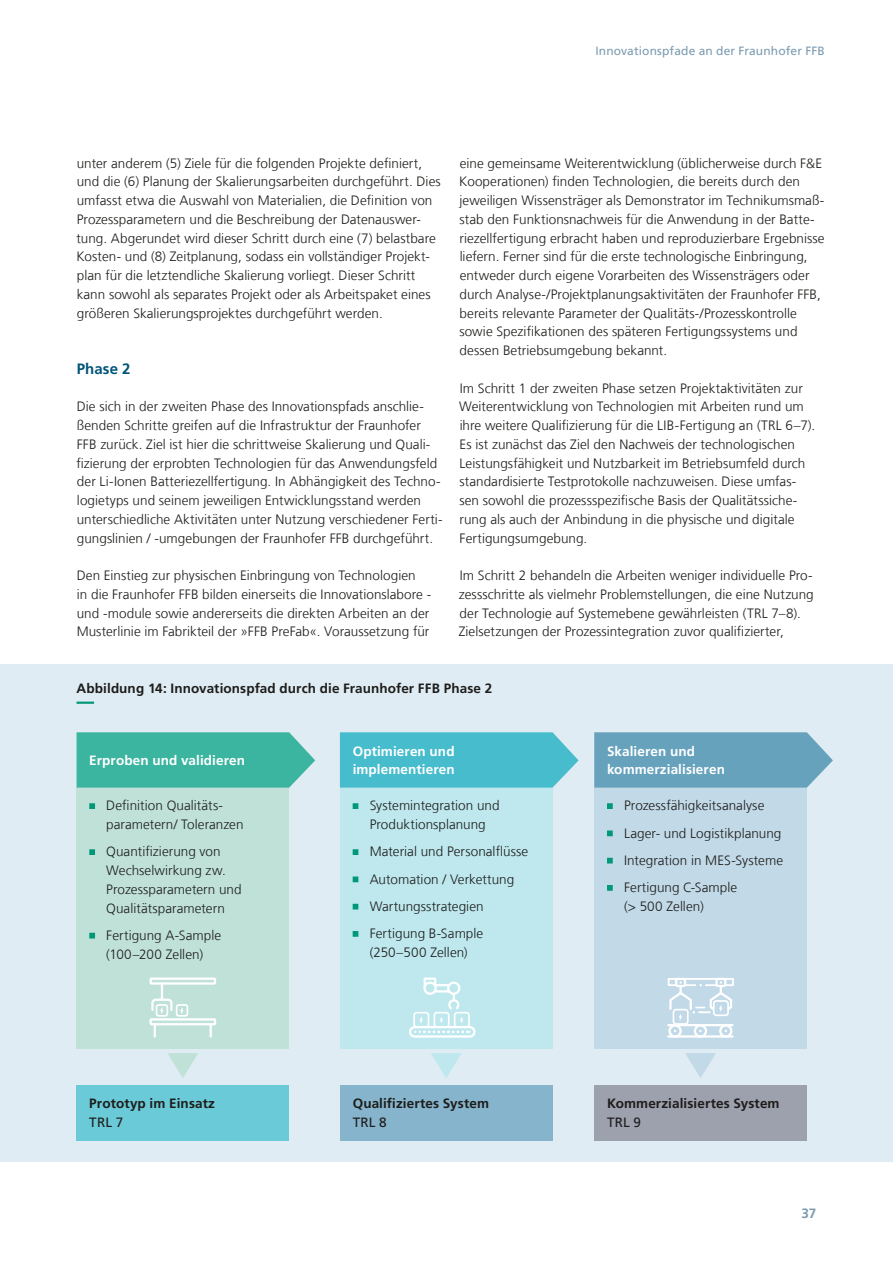
<style>
.page{position:relative;width:893px;height:1263px;background:#fff}
.page>*{position:absolute;margin:0;border:0;box-sizing:border-box;transform-origin:0 0}
.Zwischenueberschrift{font:700 15px "Frutiger LT Com";letter-spacing:.005em;color:#005478}
.Fliesstext_9_12_5_sc{font:300 13.5px/18.8px "Frutiger LT Com";letter-spacing:.005em;color:#1d1d1b}
.Aufzaehlung_9_12_5_s{font:300 13.5px/18.8px "Frutiger LT Com";letter-spacing:.005em;color:#1d1d1b}
.Fliesstext_9_12_5_we{font:700 13.5px/18.8px "Frutiger LT Com";letter-spacing:.01em;color:#fff}
.Infokasten_klein_Ueb{font:700 13.5px "Frutiger LT Com";letter-spacing:.01em;color:#1d1d1b}
.Fliesstext_9_12_5_we-2{font:700 13.5px/18.8px "Frutiger LT Com";letter-spacing:.01em;color:#1d1d1b}
.Fliesstext_9_12_5_sc-2{font:700 13.5px/18.8px "Frutiger LT Com";letter-spacing:.01em;color:#1d1d1b}
.t1{font:700 13.5px "Frutiger LT Com";color:#7c9bb0}
.Kolumne{font:12px "Frutiger LT Com";letter-spacing:.01em;color:#7c9bb0}
.s1{font-weight:400}
</style>
<div class="page">
<div style="left:0;top:664px;width:893px;height:497px;background:#e0ecf3"></div>
<svg style="left:77px;top:701px;width:18px;height:3px"></svg>
<div style="left:77px;top:788px;width:212px;height:261px;background:#c0e1d8"></div>
<svg style="left:89px;top:803px;width:6px;height:6px"></svg>
<svg style="left:89px;top:849px;width:6px;height:6px"></svg>
<svg style="left:89px;top:933px;width:6px;height:5px"></svg>
<svg style="left:77px;top:732px;width:238px;height:56px;background:#46b8a5"></svg>
<div style="left:77px;top:1085px;width:212px;height:55px;background:#6bcad7"></div>
<div style="left:340px;top:788px;width:212px;height:261px;background:#bee8ee"></div>
<svg style="left:353px;top:803px;width:6px;height:6px"></svg>
<svg style="left:353px;top:849px;width:6px;height:6px"></svg>
<svg style="left:353px;top:876px;width:6px;height:6px"></svg>
<svg style="left:353px;top:904px;width:6px;height:5px"></svg>
<svg style="left:353px;top:931px;width:6px;height:6px"></svg>
<svg style="left:340px;top:732px;width:239px;height:56px;background:#50bfcf"></svg>
<div style="left:340px;top:1085px;width:212px;height:55px;background:#86b4cc"></div>
<div style="left:594px;top:788px;width:213px;height:261px;background:#c2d9e7"></div>
<svg style="left:607px;top:803px;width:6px;height:6px"></svg>
<svg style="left:607px;top:830px;width:6px;height:6px"></svg>
<svg style="left:607px;top:858px;width:6px;height:5px"></svg>
<svg style="left:607px;top:885px;width:6px;height:6px"></svg>
<svg style="left:594px;top:732px;width:239px;height:56px;background:#6fa6c0"></svg>
<div style="left:594px;top:1085px;width:213px;height:55px;background:#9da0ad"></div>
<svg style="left:149px;top:977px;width:67px;height:59px"></svg>
<div style="left:409px;top:1026px;width:67px;height:12px;border:2px solid #fff;border-radius:5px"></div>
<svg style="left:415px;top:1031px;width:55px;height:2px"></svg>
<svg style="left:419px;top:1017px;width:4px;height:6px"></svg>
<div style="left:413px;top:1012px;width:16px;height:16px;border:2px solid #fff;border-radius:3px"></div>
<svg style="left:440px;top:1017px;width:3px;height:6px"></svg>
<div style="left:434px;top:1012px;width:16px;height:16px;border:2px solid #fff;border-radius:3px"></div>
<svg style="left:460px;top:1017px;width:3px;height:6px"></svg>
<div style="left:454px;top:1012px;width:16px;height:16px;border:2px solid #fff;border-radius:3px"></div>
<svg style="left:423px;top:977px;width:38px;height:32px"></svg>
<svg style="left:667px;top:977px;width:67px;height:61px"></svg>
<svg style="left:431px;top:1053px;width:31px;height:25px"></svg>
<svg style="left:168px;top:1053px;width:30px;height:25px"></svg>
<svg style="left:685px;top:1053px;width:31px;height:25px"></svg>
<p class="Kolumne" style="left:595px;top:44px;width:231px">Innovationspfade an der Fraunhofer FFB</p>
<p class="Fliesstext_9_12_5_sc" style="left:77px;top:154px;width:366px">unter anderem (5) Ziele für die folgenden Projekte definiert, und die (6) Planung der Skalierungsarbeiten durchgeführt. Dies umfasst etwa die Auswahl von Materialien, die Definition von Prozessparametern und die Beschreibung der Datenauswer&shy;tung. Abgerundet wird dieser Schritt durch eine (7) belastbare Kosten- und (8) Zeitplanung, sodass ein vollständiger Projekt&shy;plan für die letztendliche Skalierung vorliegt. Dieser Schritt kann sowohl als separates Projekt oder als Arbeitspaket eines größeren Skalierungsprojektes durchgeführt werden.</p>
<p class="Zwischenueberschrift" style="left:77px;top:360px;width:55px">Phase 2</p>
<p class="Fliesstext_9_12_5_sc" style="left:76px;top:397px;width:368px">Die sich in der zweiten Phase des Innovationspfads anschlie&shy;ßenden Schritte greifen auf die Infrastruktur der Fraunhofer FFB zurück. Ziel ist hier die schrittweise Skalierung und Quali&shy;fizierung der erprobten Technologien für das Anwendungsfeld der Li-Ionen Batteriezellfertigung. In Abhängigkeit des Techno&shy;logietyps und seinem jeweiligen Entwicklungsstand werden unterschiedliche Aktivitäten unter Nutzung verschiedener Ferti&shy;gungslinien / -umgebungen der Fraunhofer FFB durchgeführt.</p>
<p class="Fliesstext_9_12_5_sc" style="left:77px;top:566px;width:356px">Den Einstieg zur physischen Einbringung von Technologien<br>in die Fraunhofer FFB bilden einerseits die Innovationslabore - und -module sowie andererseits die direkten Arbeiten an der Musterlinie im Fabrikteil der »FFB PreFab«. Voraussetzung für</p>
<p class="Fliesstext_9_12_5_sc" style="left:459px;top:154px;width:367px">eine gemeinsame Weiterentwicklung (üblicherweise durch F&amp;E Kooperationen) finden Technologien, die bereits durch den jeweiligen Wissensträger als Demonstrator im Technikumsmaß&shy;stab den Funktionsnachweis für die Anwendung in der Batte&shy;riezellfertigung erbracht haben und reproduzierbare Ergebnisse liefern. Ferner sind für die erste technologische Einbringung, entweder durch eigene Vorarbeiten des Wissensträgers oder durch Analyse-/Projektplanungsaktivitäten der Fraunhofer FFB, bereits relevante Parameter der Qualitäts-/Prozesskontrolle sowie Spezifikationen des späteren Fertigungssystems und dessen Betriebsumgebung bekannt.</p>
<p class="Fliesstext_9_12_5_sc" style="left:459px;top:379px;width:357px">Im Schritt 1 der zweiten Phase setzen Projektaktivitäten zur Weiterentwicklung von Technologien mit Arbeiten rund um ihre weitere Qualifizierung für die LIB-Fertigung an (TRL 6–7).<br>Es ist zunächst das Ziel den Nachweis der technologischen Leistungsfähigkeit und Nutzbarkeit im Betriebsumfeld durch standardisierte Testprotokolle nachzuweisen. Diese umfas&shy;sen sowohl die prozessspezifische Basis der Qualitätssiche&shy;rung als auch der Anbindung in die physische und digitale Fertigungsumgebung.</p>
<p class="Fliesstext_9_12_5_sc" style="left:459px;top:566px;width:357px">Im Schritt 2 behandeln die Arbeiten weniger individuelle Pro&shy;zessschritte als vielmehr Problemstellungen, die eine Nutzung der Technologie auf Systemebene gewährleisten (TRL 7–8).<br>Zielsetzungen der Prozessintegration zuvor qualifizierter,</p>
<p class="Infokasten_klein_Ueb" style="left:77px;top:680px;width:417px">Abbildung 14: Innovationspfad durch die Fraunhofer FFB Phase 2</p>
<p class="Fliesstext_9_12_5_we" style="left:89px;top:751px;width:157px">Erproben und validieren</p>
<p class="Fliesstext_9_12_5_we" style="left:353px;top:742px;width:104px">Optimieren und implementieren</p>
<p class="Fliesstext_9_12_5_we" style="left:607px;top:742px;width:119px">Skalieren und kommerzialisieren</p>
<p class="Aufzaehlung_9_12_5_s" style="left:106px;top:796px;width:139px">Definition Qualitäts&shy;parametern/ Toleranzen</p>
<p class="Aufzaehlung_9_12_5_s" style="left:106px;top:842px;width:137px">Quantifizierung von<br>Wechselwirkung zw.<br>Prozessparametern und<br>Qualitätsparametern</p>
<p class="Aufzaehlung_9_12_5_s" style="left:106px;top:926px;width:116px">Fertigung A-Sample (100–200 Zellen)</p>
<p class="Aufzaehlung_9_12_5_s" style="left:370px;top:796px;width:131px">Systemintegration und<br>Produktionsplanung</p>
<p class="Aufzaehlung_9_12_5_s" style="left:370px;top:842px;width:160px">Material und Personalflüsse</p>
<p class="Aufzaehlung_9_12_5_s" style="left:370px;top:870px;width:146px">Automation / Verkettung</p>
<p class="Aufzaehlung_9_12_5_s" style="left:370px;top:897px;width:115px">Wartungsstrategien</p>
<p class="Aufzaehlung_9_12_5_s" style="left:370px;top:924px;width:115px">Fertigung B-Sample (250–500 Zellen)</p>
<p class="Aufzaehlung_9_12_5_s" style="left:624px;top:796px;width:142px">Prozessfähigkeitsanalyse</p>
<p class="Aufzaehlung_9_12_5_s" style="left:624px;top:824px;width:159px">Lager- und Logistikplanung</p>
<p class="Aufzaehlung_9_12_5_s" style="left:624px;top:851px;width:161px">Integration in MES-Systeme</p>
<p class="Aufzaehlung_9_12_5_s" style="left:624px;top:878px;width:115px">Fertigung C-Sample (&gt; 500 Zellen)</p>
<p class="Fliesstext_9_12_5_we-2" style="left:89px;top:1094px;width:127px">Prototyp im Einsatz<br><span class="s1">TRL 7</span></p>
<p class="Fliesstext_9_12_5_we-2" style="left:353px;top:1094px;width:138px">Qualifiziertes System<br><span class="s1">TRL 8</span></p>
<p class="Fliesstext_9_12_5_sc-2" style="left:607px;top:1094px;width:174px">Kommerzialisiertes System<br><span class="s1">TRL 9</span></p>
<p class="t1" style="left:801px;top:1205px;width:17px">37</p>
</div>
